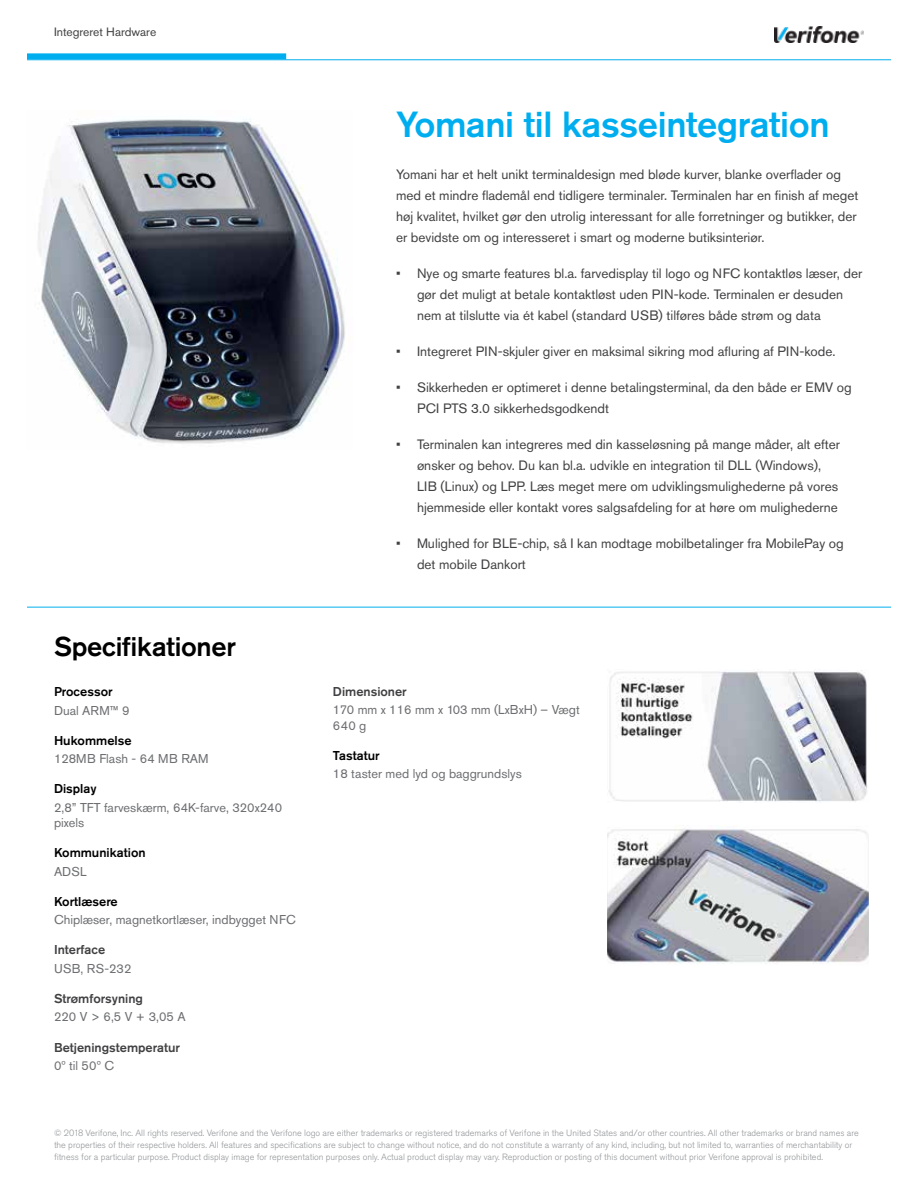
<style>
.page{position:relative;width:918px;height:1188px;background:#fff}
.page>*{position:absolute;margin:0;border:0;box-sizing:border-box;transform-origin:0 0}
.t1{font:500 36px "Akzidenz Grotesk Pro";letter-spacing:-.01em;color:#00aeef}
.t2{font:500 27px "Akzidenz Grotesk Pro";letter-spacing:-.01em;color:#000}
.t3{font:13.5px/21px "Akzidenz Grotesk Pro";color:#414042}
.t4{font:12.75px/15.3px "Akzidenz Grotesk Pro";color:#6d6e71}
.t5{font:500 12.75px "Akzidenz Grotesk Pro";color:#000}
.t6{font:500 12.75px "Akzidenz Grotesk Pro";color:#414042}
.t7{font:12px "Akzidenz Grotesk Pro";color:#414042}
.t8{font:300 9px/12px "Akzidenz Grotesk Pro";color:#939598}
</style>
<div class="page">
<hr style="left:27px;top:59px;width:864px;height:1px;background:#00aeef">
<hr style="left:27px;top:607px;width:864px;height:1px;background:#00aeef">
<div style="left:27px;top:53px;width:259px;height:6px;background:#00aeef"></div>
<img style="left:775px;top:27px;width:89px;height:16px">
<img style="left:38px;top:119px;width:307px;height:325px">
<img style="left:608px;top:669px;width:259px;height:134px">
<img style="left:607px;top:825px;width:262px;height:139px">
<p class="t7" style="left:54px;top:24px;width:104px">Integreret Hardware</p>
<h2 class="t2" style="left:54px;top:629px;width:184px">Specifikationer</h2>
<p class="t5" style="left:54px;top:684px;width:60px">Processor</p>
<p class="t4" style="left:54px;top:702px;width:77px">Dual ARM™ 9</p>
<p class="t5" style="left:54px;top:732px;width:79px">Hukommelse</p>
<p class="t4" style="left:54px;top:751px;width:156px">128MB Flash - 64 MB RAM</p>
<p class="t5" style="left:54px;top:781px;width:44px">Display</p>
<p class="t4" style="left:54px;top:800px;width:230px">2,8” TFT farveskærm, 64K-farve, 320x240 pixels</p>
<p class="t5" style="left:54px;top:845px;width:93px">Kommunikation</p>
<p class="t4" style="left:54px;top:863px;width:34px">ADSL</p>
<p class="t5" style="left:54px;top:893px;width:65px">Kortlæsere</p>
<p class="t4" style="left:54px;top:912px;width:243px">Chiplæser, magnetkortlæser, indbygget NFC</p>
<p class="t6" style="left:54px;top:942px;width:53px">Interface</p>
<p class="t4" style="left:54px;top:961px;width:79px">USB, RS-232</p>
<p class="t6" style="left:54px;top:990px;width:90px">Strømforsyning</p>
<p class="t4" style="left:54px;top:1009px;width:133px">220 V &gt; 6,5 V + 3,05 A</p>
<p class="t6" style="left:54px;top:1039px;width:128px">Betjeningstemperatur</p>
<p class="t4" style="left:54px;top:1058px;width:62px">0º til 50º C</p>
<h1 class="t1" style="left:396px;top:101px;width:435px">Yomani til kasseintegration</h1>
<p class="t3" style="left:396px;top:164px;width:464px">Yomani har et helt unikt terminaldesign med bløde kurver, blanke overflader og med et mindre flademål end tidligere terminaler. Terminalen har en finish af meget høj kvalitet, hvilket gør den utrolig interessant for alle forretninger og butikker, der er bevidste om og interesseret i smart og moderne butiksinteriør.</p>
<p class="t3" style="left:417px;top:263px;width:447px;text-indent:-21px">• Nye og smarte features bl.a. farvedisplay til logo og NFC kontaktløs læser, der gør det muligt at betale kontaktløst uden PIN-kode. Terminalen er desuden nem at tilslutte via ét kabel (standard USB) tilføres både strøm og data</p>
<p class="t3" style="left:396px;top:341px;width:441px">• Integreret PIN-skjuler giver en maksimal sikring mod afluring af PIN-kode.</p>
<p class="t3" style="left:417px;top:377px;width:436px;text-indent:-21px">• Sikkerheden er optimeret i denne betalingsterminal, da den både er EMV og<br>PCI PTS 3.0 sikkerhedsgodkendt</p>
<p class="t3" style="left:417px;top:434px;width:425px;text-indent:-21px">• Terminalen kan integreres med din kasseløsning på mange måder, alt efter ønsker og behov. Du kan bl.a. udvikle en integration til DLL (Windows), LIB (Linux) og LPP. Læs meget mere om udviklingsmulighederne på vores hjemmeside eller kontakt vores salgsafdeling for at høre om mulighederne</p>
<p class="t3" style="left:417px;top:533px;width:428px;text-indent:-21px">• Mulighed for BLE-chip, så I kan modtage mobilbetalinger fra MobilePay og det mobile Dankort</p>
<p class="t6" style="left:333px;top:683px;width:75px">Dimensioner</p>
<p class="t4" style="left:333px;top:702px;width:248px">170 mm x 116 mm x 103 mm (LxBxH) – Vægt<br>640 g</p>
<p class="t5" style="left:333px;top:747px;width:48px">Tastatur</p>
<p class="t4" style="left:333px;top:766px;width:190px">18 taster med lyd og baggrundslys</p>
<p class="t8" style="left:54px;top:1127px;width:806px">© 2018 Verifone, Inc. All rights reserved. Verifone and the Verifone logo are either trademarks or registered trademarks of Verifone in the United States and/or other countries. All other trademarks or brand names are the properties of their respective holders. All features and specifications are subject to change without notice, and do not constitute a warranty of any kind, including, but not limited to, warranties of merchantability or fitness for a particular purpose. Product display image for representation purposes only. Actual product display may vary. Reproduction or posting of this document without prior Verifone approval is prohibited.</p>
</div>
